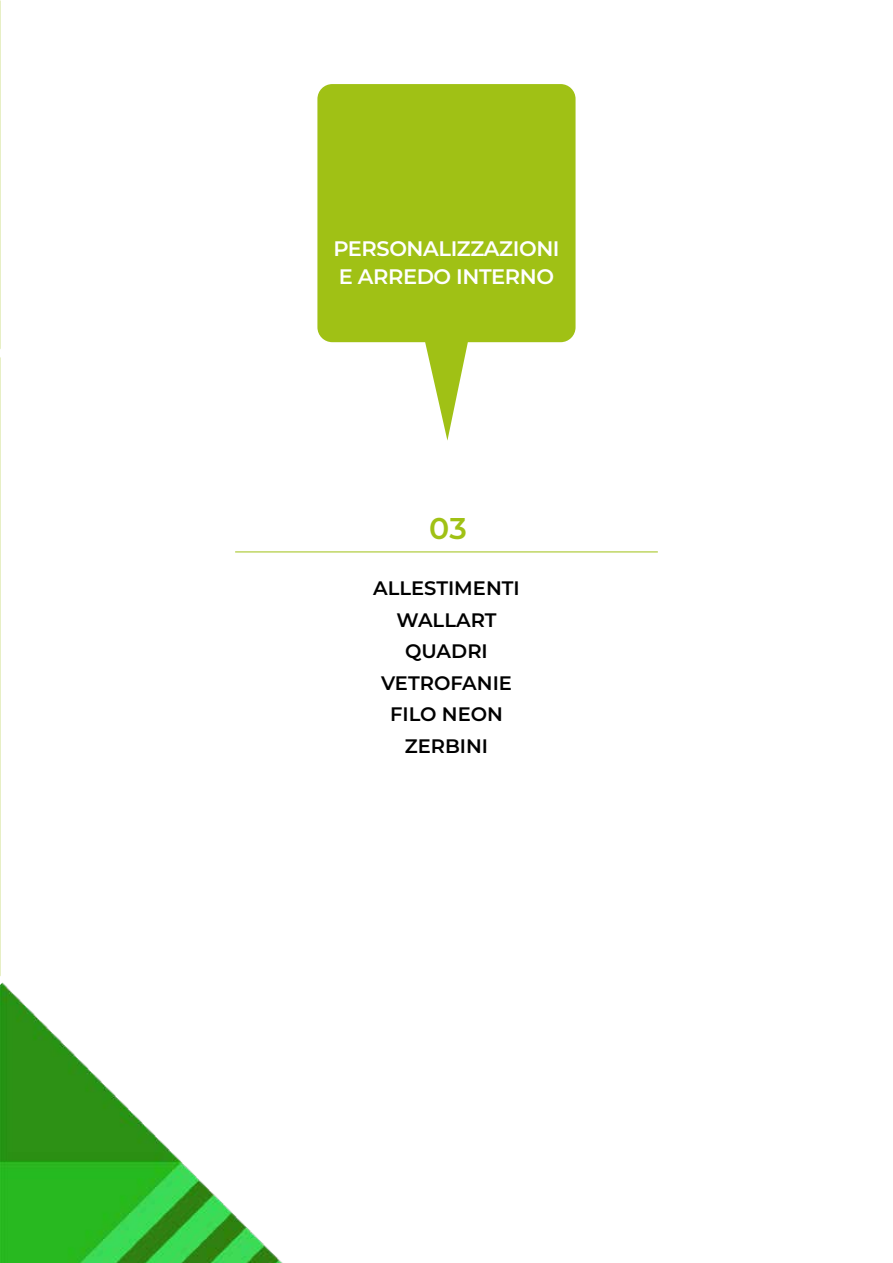
<style>
.page{position:relative;width:893px;height:1263px;background:#fff}
.page>*{position:absolute;margin:0;border:0;box-sizing:border-box;transform-origin:0 0}
.t1{font:600 30px "Montserrat";color:#a0c115}
.t2{font:600 21px/28.5px "Montserrat";letter-spacing:-.02em;color:#fff}
.t3{font:600 19.5px/31.5px "Montserrat";color:#000;text-align:center}
</style>
<div class="page">
<hr style="left:235px;top:551px;width:423px;height:1px;background:#a0c115">
<img style="left:60px;top:1040px;width:223px;height:223px">
<svg style="left:0;top:294px;width:1px;height:515px"></svg>
<svg style="left:0;top:921px;width:60px;height:342px"></svg>
<svg style="left:317px;top:84px;width:259px;height:357px;fill:#a0c115"></svg>
<p class="t2" style="left:333px;top:233px;width:228px">PERSONALIZZAZIONI<br>E ARREDO INTERNO</p>
<h1 class="t1" style="left:429px;top:507px;width:39px">03</h1>
<p class="t3" style="left:373px;top:572px;width:148px">ALLESTIMENTI<br>WALLART<br>QUADRI<br>VETROFANIE<br>FILO NEON<br>ZERBINI</p>
</div>
